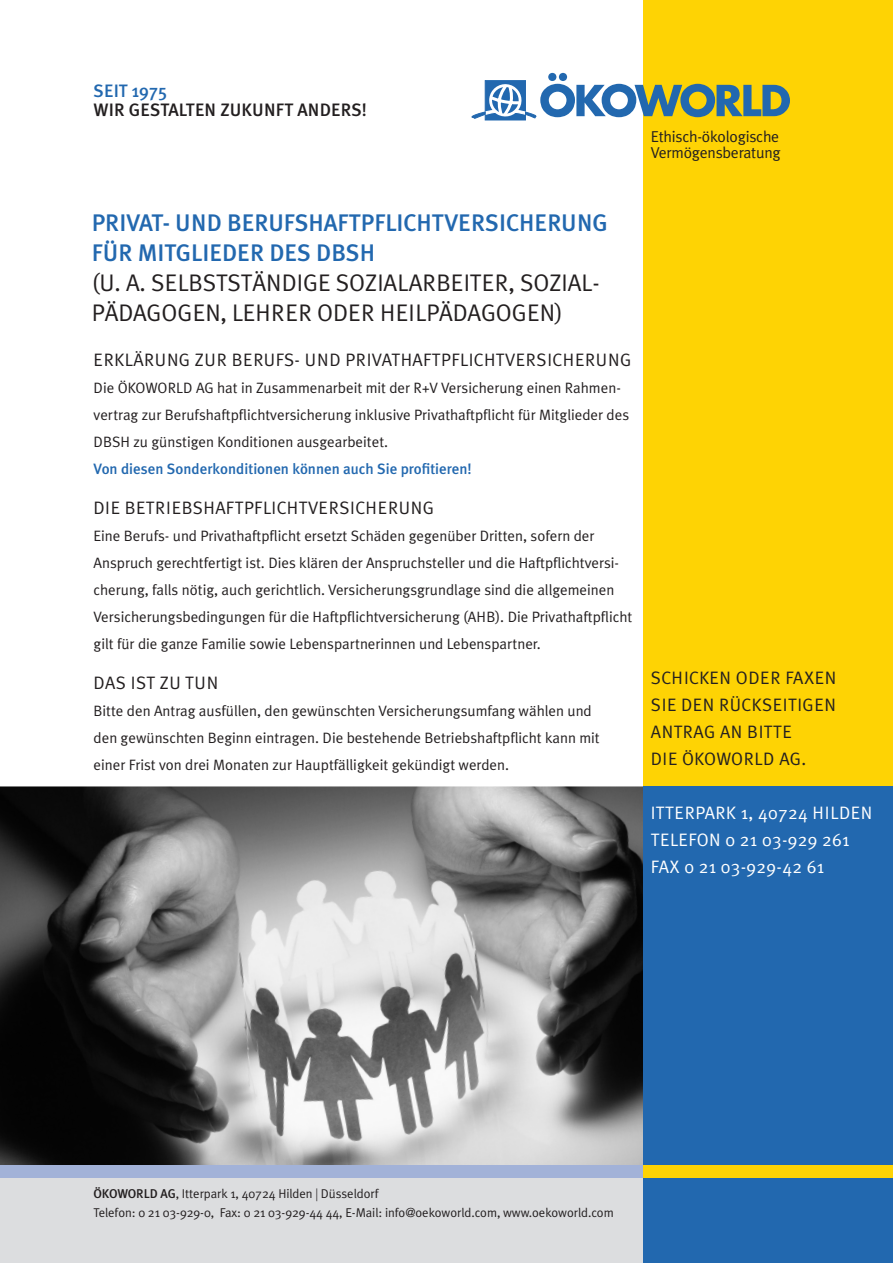
<style>
.page{position:relative;width:893px;height:1263px;background:#fff}
.page>*{position:absolute;margin:0;border:0;box-sizing:border-box;transform-origin:0 0}
.t1{font:24px/30px "Meta Plus Normal";letter-spacing:.01em;color:#231f20}
.t2{font:500 24px/30px "Meta Plus";color:#2268af}
.t3{font:18px/27px "Meta Plus Normal";letter-spacing:.02em;color:#231f20}
.t4{font:18px/27px "Meta Plus Normal";letter-spacing:.02em;color:#fff}
.t5{font:500 18px "Meta Plus";letter-spacing:.01em;color:#231f20}
.t6{font:500 18px "Meta Plus";color:#2268af}
.t7{font:15.75px/16.5px "Meta Plus Normal";letter-spacing:-.015em;color:#231f20}
.t8{font:15px/27px "Meta Plus Normal";color:#231f20}
.t9{font:500 15px "Meta Plus";color:#2268af}
.t10{font:12.75px/19.5px "Meta Plus Normal";letter-spacing:-.005em;color:#231f20}
.s1{font-family:"Meta Plus";font-weight:500}
.s2{font-family:"Frutiger";font-weight:300;font-stretch:condensed}
</style>
<div class="page">
<img style="left:0;top:786px;width:644px;height:379px">
<div style="left:0;top:1174px;width:893px;height:89px;background:#dcdddf"></div>
<div style="left:0;top:1165px;width:893px;height:13px;background:#a2b2d8"></div>
<div style="left:644px;top:0;width:249px;height:1263px;background:#fed304"></div>
<div style="left:644px;top:786px;width:249px;height:477px;background:#2268af"></div>
<div style="left:643px;top:0;width:247px;height:116px;background:#fed304"></div>
<div style="left:644px;top:1165px;width:249px;height:13px;background:#fed304"></div>
<div style="left:485px;top:81px;width:40px;height:39px;background:#2268af"></div>
<svg style="left:472px;top:73px;width:318px;height:46px"></svg>
<p class="t6" style="left:94px;top:80px;width:75px">SEIT 1975</p>
<p class="t5" style="left:94px;top:99px;width:275px">WIR GESTALTEN ZUKUNFT ANDERS!</p>
<p class="t7" style="left:651px;top:128px;width:131px">Ethisch-ökologische<br>Vermögensberatung</p>
<h1 class="t2" style="left:92px;top:208px;width:517px">PRIVAT- UND BERUFSHAFTPFLICHTVERSICHERUNG<br>FÜR MITGLIEDER DES DBSH</h1>
<h1 class="t1" style="left:92px;top:268px;width:509px">(u. a. selbstständige sozialarbeite r, sozial&shy;pädagogen, lehrer oder heilpädagogen)</h1>
<p class="t3" style="left:94px;top:346px;width:539px">e rklärung zur be rufs- und privathaftpflichtve rsiche rung</p>
<p class="t8" style="left:94px;top:374px;width:83px">Die ÖKOWORLD</p>
<p class="t8" style="left:94px;top:374px;width:537px;text-indent:102px">AG hat in Zusammenarbeit mit der R+V Versicherung einen Rahmen&shy;vertrag zur Berufshaftpflichtversicherung inklusive Privathaftpflicht für Mitglieder des<br>DBSH</p>
<p class="t8" style="left:133px;top:428px;width:256px">zu günstigen Konditionen ausgearbeitet.</p>
<p class="t9" style="left:94px;top:460px;width:380px">VON DIESEN SONDERKONDITIONEN KÖNNEN AUCH SIE PROFITIEREN!</p>
<p class="t3" style="left:94px;top:494px;width:342px">die betriebshaftpflichtve rsiche rung</p>
<p class="t8" style="left:94px;top:522px;width:540px">Eine Berufs- und Privathaftpflicht ersetzt Schäden gegenüber D ritten, sofern der Anspruch gerechtfertigt ist. Dies klären der Anspruchsteller und die H aftpflichtversi&shy;cherung, falls nötig, auch gerichtlich. Versicherungsgrundlage sind die allgemeinen Versicherungsbedingungen für die H aftpflichtversicherung (AHB). Die Privathaftpflicht gilt für die ganze Familie sowie Lebenspartnerinnen und Lebenspartner.</p>
<p class="t3" style="left:94px;top:669px;width:126px">das ist zu tun</p>
<p class="t8" style="left:94px;top:697px;width:508px">Bitte den Antrag ausfüllen, den gewünschten Versicherungsumfang wählen und den gewünschten Beginn eintragen. Die bestehende Betriebshaftpflicht kann mit einer Frist von drei Monaten zur Hauptfälligkeit gekündigt werden.</p>
<p class="t3" style="left:651px;top:664px;width:187px">schicken oder faxen<br>Sie den rückseitigen antrag an bitte<br>die ÖKOWORLD</p>
<p class="t3" style="left:779px;top:745px;width:28px">ag.</p>
<p class="t4" style="left:651px;top:799px;width:223px">itte rpark 1, 40724 hilden telefon 0 21 03-929 261 fax 0 21 03-929-42 61</p>
<p class="t10" style="left:94px;top:1183px;width:522px"><span class="s1">ÖKOWORLD AG</span>, Itterpark 1, 40724 H ilden <span class="s2">|</span> D üsseldorf<br>Telefon: 0 21 03-929-0, Fax: 0 21 03-929-44 44, E-Mail: info@oekoworld.com, www.oekoworld.com</p>
</div>
